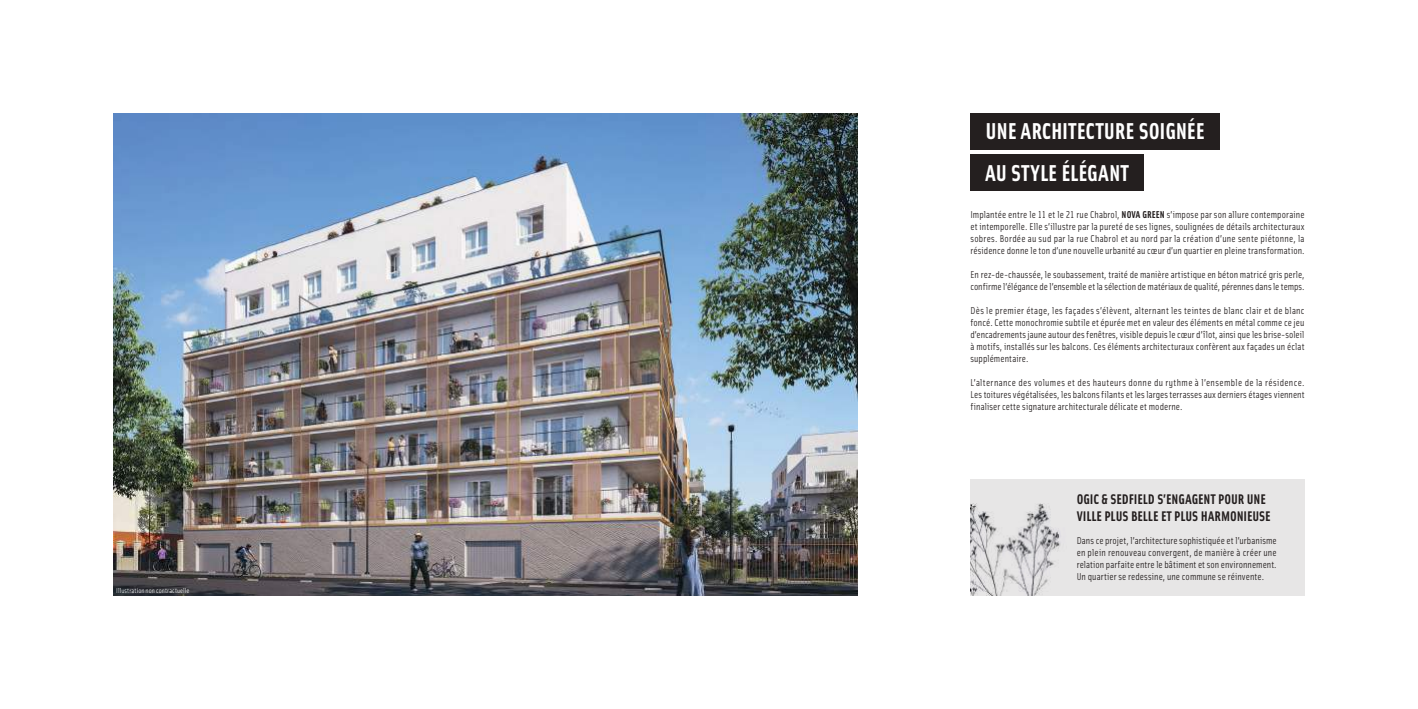
<style>
.page{position:relative;width:1418px;height:709px;background:#fff}
.page>*{position:absolute;margin:0;border:0;box-sizing:border-box;transform-origin:0 0}
.t1{font:700 23px/41.3px "Solex OT";letter-spacing:-.005em;color:#fff}
.t2{font:700 14px/16.8px "Solex OT";letter-spacing:-.005em;color:#241f1f}
.t3{font:10px/12px "Solex OT";letter-spacing:.005em;color:#241f1f;text-align:justify}
.t4{font:7px "Solex OT";letter-spacing:.015em;color:#fff}
.s1{font-weight:700}
</style>
<div class="page">
<img style="left:113px;top:113px;width:744px;height:482px">
<div style="left:970px;top:113px;width:250px;height:37px;background:#241f1f"></div>
<div style="left:970px;top:155px;width:173px;height:36px;background:#241f1f"></div>
<div style="left:970px;top:479px;width:334px;height:116px;background:#e7e6e6"></div>
<img style="left:970px;top:503px;width:91px;height:92px">
<p class="t4" style="left:116px;top:586px;width:75px">Illustration non contractuelle</p>
<h1 class="t1" style="left:985px;top:110px;width:221px">UNE ARCHITECTURE SOIGNÉE<br>AU STYLE ÉLÉGANT</h1>
<p class="t3" style="left:970px;top:208px;width:336px">Implantée entre le 11 et le 21 rue Chabrol, <span class="s1">NOVA GREEN</span> s’impose par son allure contemporaine et intemporelle. Elle s’illustre par la pureté de ses lignes, soulignées de détails architecturaux sobres. Bordée au sud par la rue Chabrol et au nord par la création d’une sente piétonne, la résidence donne le ton d’une nouvelle urbanité au cœur d’un quartier en pleine transformation.</p>
<p class="t3" style="left:970px;top:268px;width:335px">En rez-de-chaussée, le soubassement, traité de manière artistique en béton matricé gris perle, confirme l’élégance de l’ensemble et la sélection de matériaux de qualité, pérennes dans le temps.</p>
<p class="t3" style="left:970px;top:304px;width:335px">Dès le premier étage, les façades s’élèvent, alternant les teintes de blanc clair et de blanc foncé. Cette monochromie subtile et épurée met en valeur des éléments en métal comme ce jeu d’encadrements jaune autour des fenêtres, visible depuis le cœur d’îlot, ainsi que les brise-soleil à motifs, installés sur les balcons. Ces éléments architecturaux confèrent aux façades un éclat supplémentaire.</p>
<p class="t3" style="left:970px;top:376px;width:335px">L’alternance des volumes et des hauteurs donne du rythme à l’ensemble de la résidence.<br>Les toitures végétalisées, les balcons filants et les larges terrasses aux derniers étages viennent finaliser cette signature architecturale délicate et moderne.</p>
<h2 class="t2" style="left:1076px;top:490px;width:195px">OGIC &amp; SEDFIELD S’ENGAGENT POUR UNE<br>VILLE PLUS BELLE ET PLUS HARMONIEUSE</h2>
<p class="t3" style="left:1076px;top:534px;width:201px">Dans ce projet, l’architecture sophistiquée et l’urbanisme en plein renouveau convergent, de manière à créer une relation parfaite entre le bâtiment et son environnement.<br>Un quartier se redessine, une commune se réinvente.</p>
</div>
